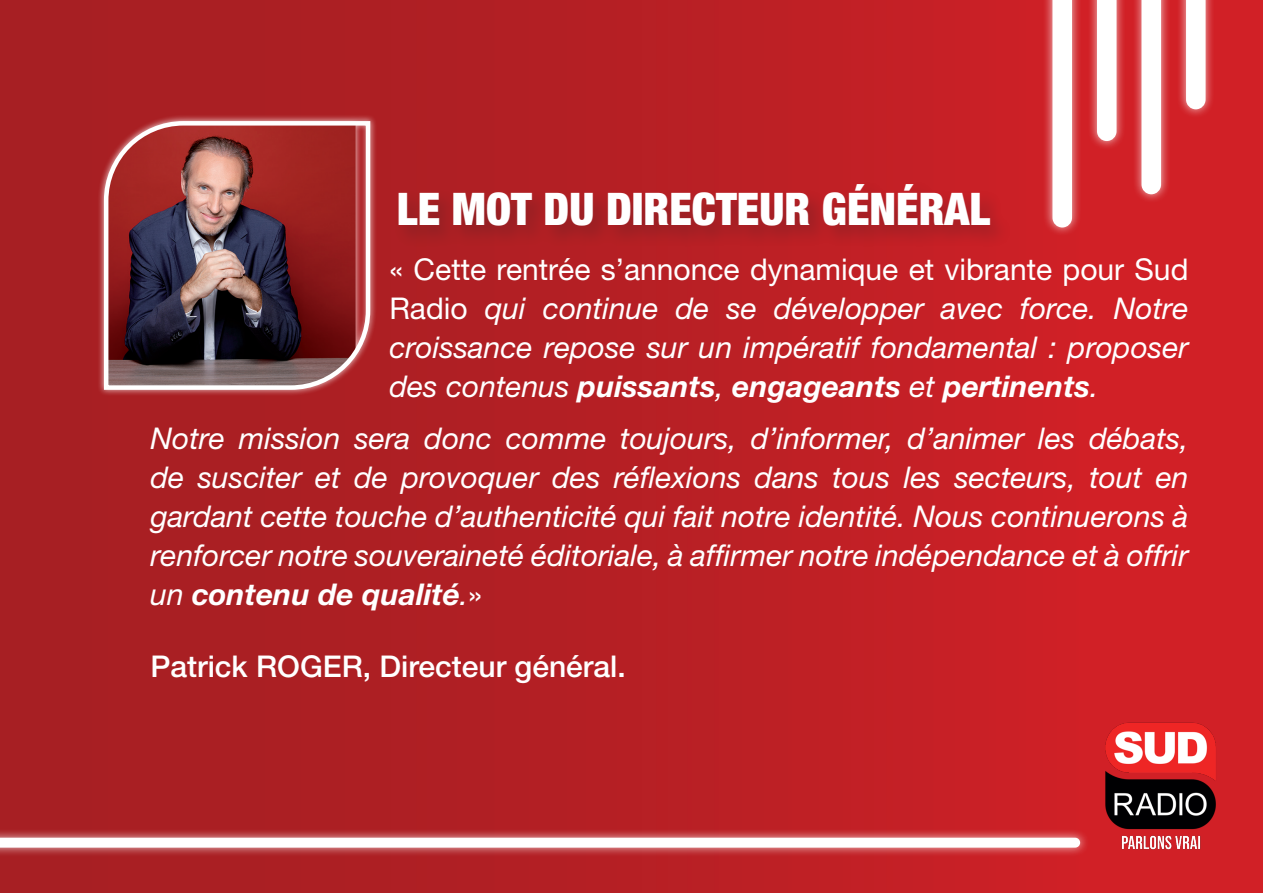
<style>
.page{position:relative;width:1263px;height:893px;background:#fff}
.page>*{position:absolute;margin:0;border:0;box-sizing:border-box;transform-origin:0 0}
.t1{font:900 condensed 45px "Helvetica Neue";color:#fff}
.t2{font:italic 30px/39px "Helvetica Neue";color:#fff;text-align:justify}
.t3{font:500 30px "Helvetica Neue";color:#fff}
.s1{font-style:normal}
.s2{font-weight:700}
</style>
<div class="page">
<img style="left:0;top:0;width:1263px;height:893px">
<div style="left:1043px;top:0;width:38px;height:237px;background:#fff;opacity:.75"></div>
<svg style="left:1052px;top:0;width:20px;height:227px"></svg>
<div style="left:1087px;top:0;width:39px;height:150px;background:#fff;opacity:.75"></div>
<svg style="left:1097px;top:0;width:19px;height:141px"></svg>
<div style="left:1132px;top:0;width:38px;height:203px;background:#fff;opacity:.75"></div>
<svg style="left:1141px;top:0;width:20px;height:194px"></svg>
<div style="left:1176px;top:0;width:39px;height:118px;background:#fff;opacity:.75"></div>
<svg style="left:1186px;top:0;width:19px;height:109px"></svg>
<div style="left:0;top:828px;width:1089px;height:30px;background:#fff;opacity:.75"></div>
<svg style="left:0;top:838px;width:1080px;height:10px"></svg>
<div style="left:97px;top:114px;width:280px;height:282px;background:#fff;opacity:.75"></div>
<svg style="left:102px;top:119px;width:270px;height:273px"></svg>
<img style="left:1100px;top:718px;width:122px;height:136px">
<div style="left:393px;top:180px;width:620px;height:68px;background:#231f20;opacity:.25"></div>
<p class="t1" style="left:397px;top:181px;width:595px">LE MOT DU DIRECTEUR GÉNÉRAL</p>
<p class="t2" style="left:389px;top:249px;width:800px"><span class="s1">« Cette rentrée s’annonce dynamique et vibrante pour Sud Radio</span> qui continue de se développer avec force. Notre croissance repose sur un impératif fondamental : proposer des contenus <span class="s2">puissants</span>, <span class="s2">engageants</span> et <span class="s2">pertinents</span>.</p>
<p class="t2" style="left:150px;top:418px;width:1039px">Notre mission sera donc comme toujours, d’informer, d’animer les débats, de susciter et de provoquer des réflexions dans tous les secteurs, tout en gardant cette touche d’authenticité qui fait notre identité. Nous continuerons à renforcer notre souveraineté éditoriale, à affirmer notre indépendance et à offrir un <span class="s2">contenu de qualité</span>.<span class="s1">»</span></p>
<p class="t3" style="left:150px;top:648px;width:477px">Patrick ROGER, Directeur général.</p>
</div>
